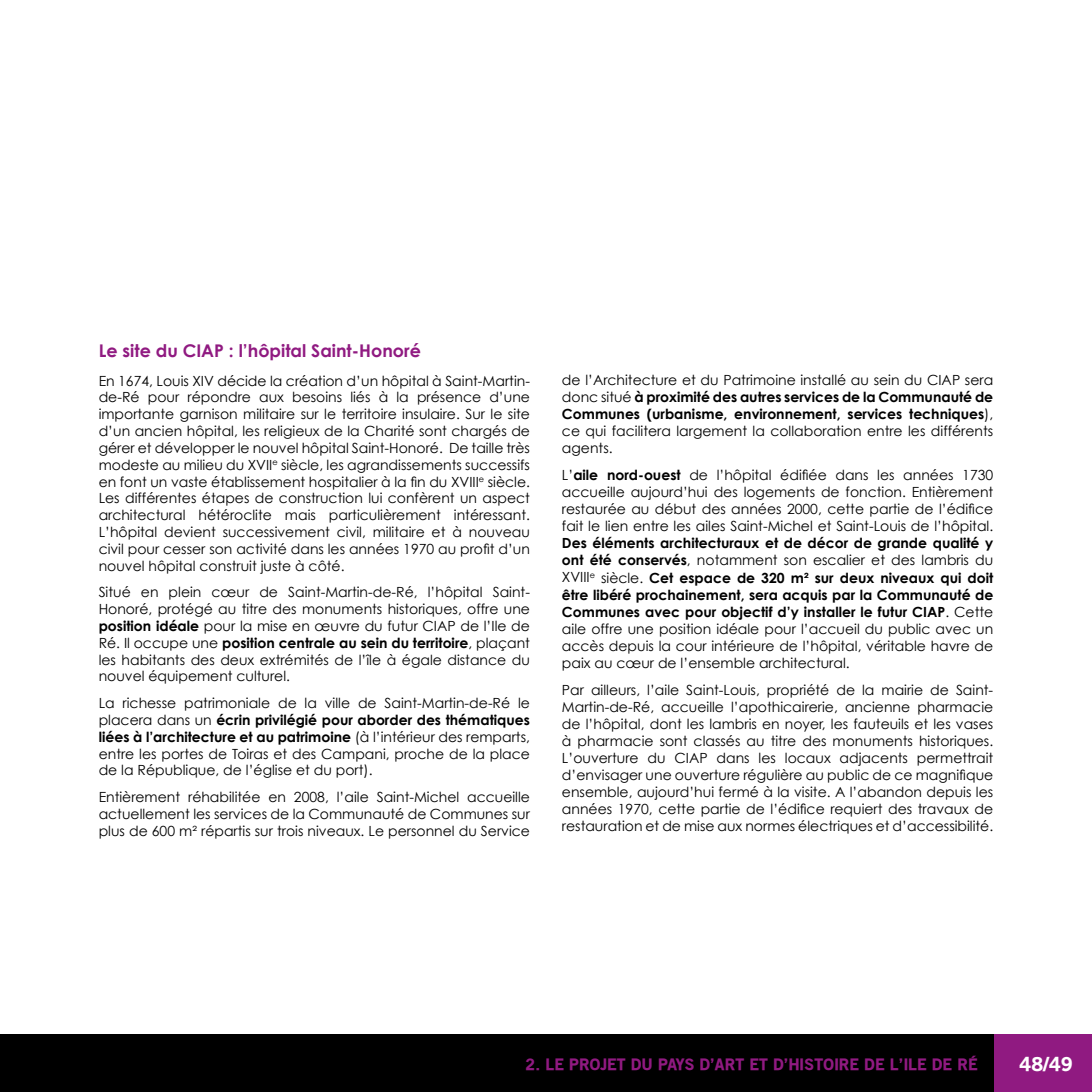
<style>
.page{position:relative;width:1092px;height:1092px;background:#fff}
.page>*{position:absolute;margin:0;border:0;box-sizing:border-box;transform-origin:0 0}
.t1{font:900 19.25px "Old Sans";color:#fff}
.t2{font:700 17.5px "Century Gothic";color:#901a81}
.t3{font:900 15.75px "Old Sans";letter-spacing:-.02em;color:#901a81}
.t4{font:14px/16.8px "Century Gothic";color:#000;text-align:justify}
.t5{font:700 14px/17px "Century Gothic";color:#000;text-align:justify}
.s1{font-weight:700}
.s2{font-weight:400}
</style>
<div class="page">
<div style="left:0;top:1033px;width:1009px;height:58px;background:#000"></div>
<div style="left:994px;top:1033px;width:97px;height:58px;background:#901a81"></div>
<p class="t2" style="left:99px;top:340px;width:324px">Le site du CIAP : l’hôpital Saint-Honoré</p>
<p class="t4" style="left:99px;top:372px;width:433px">En 1674, Louis XIV décide la création d’un hôpital à Saint-Martin&shy;de-Ré pour répondre aux besoins liés à la présence d’une importante garnison militaire sur le territoire insulaire. Sur le site d’un ancien hôpital, les religieux de la Charité sont chargés de gérer et développer le nouvel hôpital Saint-Honoré. De taille très modeste au milieu du XVII<sup>e</sup> siècle, les agrandissements successifs en font un vaste établissement hospitalier à la fin du XVIII<sup>e</sup> siècle.<br>Les différentes étapes de construction lui confèrent un aspect architectural hétéroclite mais particulièrement intéressant.<br>L’hôpital devient successivement civil, militaire et à nouveau civil pour cesser son activité dans les années 1970 au profit d’un nouvel hôpital construit juste à côté.</p>
<p class="t4" style="left:99px;top:583px;width:433px">Situé en plein cœur de Saint-Martin-de-Ré, l’hôpital Saint-Honoré, protégé au titre des monuments historiques, offre une <span class="s1">position idéale</span> pour la mise en œuvre du futur CIAP de l’Ile de Ré. Il occupe une <span class="s1">position centrale au sein du territoire</span>, plaçant les habitants des deux extrémités de l’île à égale distance du nouvel équipement culturel.</p>
<p class="t4" style="left:99px;top:694px;width:433px">La richesse patrimoniale de la ville de Saint-Martin-de-Ré le placera dans un <span class="s1">écrin privilégié pour aborder des thématiques liées à l’architecture et au patrimoine</span> (à l’intérieur des remparts, entre les portes de Toiras et des Campani, proche de la place de la République, de l’église et du port).</p>
<p class="t4" style="left:99px;top:788px;width:433px">Entièrement réhabilitée en 2008, l’aile Saint-Michel accueille actuellement les services de la Communauté de Communes sur plus de 600 m² répartis sur trois niveaux. Le personnel du Service</p>
<p class="t4" style="left:562px;top:371px;width:433px">de l’Architecture et du Patrimoine installé au sein du CIAP sera donc situé <span class="s1">à proximité des autres services de la Communauté de Communes (urbanisme, environnement, services techniques</span>), ce qui facilitera largement la collaboration entre les différents agents.</p>
<p class="t4" style="left:562px;top:466px;width:433px">L’<span class="s1">aile nord-ouest</span> de l’hôpital édifiée dans les années 1730 accueille aujourd’hui des logements de fonction. Entièrement restaurée au début des années 2000, cette partie de l’édifice fait le lien entre les ailes Saint-Michel et Saint-Louis de l’hôpital.</p>
<p class="t5" style="left:562px;top:534px;width:433px">Des éléments architecturaux et de décor de grande qualité y ont été conservés<span class="s2">, notamment son escalier et des lambris du XVIII</span><sup>e</sup> <span class="s2">siècle.</span> Cet espace de 320 m² sur deux niveaux qui doit être libéré prochainement, sera acquis par la Communauté de Communes avec pour objectif d’y installer le futur CIAP<span class="s2">. Cette aile offre une position idéale pour l’accueil du public avec un accès depuis la cour intérieure de l’hôpital, véritable havre de paix au cœur de l’ensemble architectural.</span></p>
<p class="t4" style="left:562px;top:681px;width:433px">Par ailleurs, l’aile Saint-Louis, propriété de la mairie de Saint-Martin-de-Ré, accueille l’apothicairerie, ancienne pharmacie de l’hôpital, dont les lambris en noyer, les fauteuils et les vases à pharmacie sont classés au titre des monuments historiques.<br>L’ouverture du CIAP dans les locaux adjacents permettrait d’envisager une ouverture régulière au public de ce magnifique ensemble, aujourd’hui fermé à la visite. A l’abandon depuis les années 1970, cette partie de l’édifice requiert des travaux de restauration et de mise aux normes électriques et d’accessibilité.</p>
<p class="t3" style="left:525px;top:1054px;width:55px">2. LE PRO</p>
<p class="t3" style="left:600px;top:1054px;width:77px">JET DU PAYS</p>
<p class="t3" style="left:699px;top:1054px;width:26px">D’ART</p>
<p class="t3" style="left:749px;top:1054px;width:49px">ET D’HISTOIRE</p>
<p class="t3" style="left:864px;top:1054px;width:113px">DE L’ILE DE RÉ</p>
<h1 class="t1" style="left:1019px;top:1051px;width:55px">48/49</h1>
</div>
